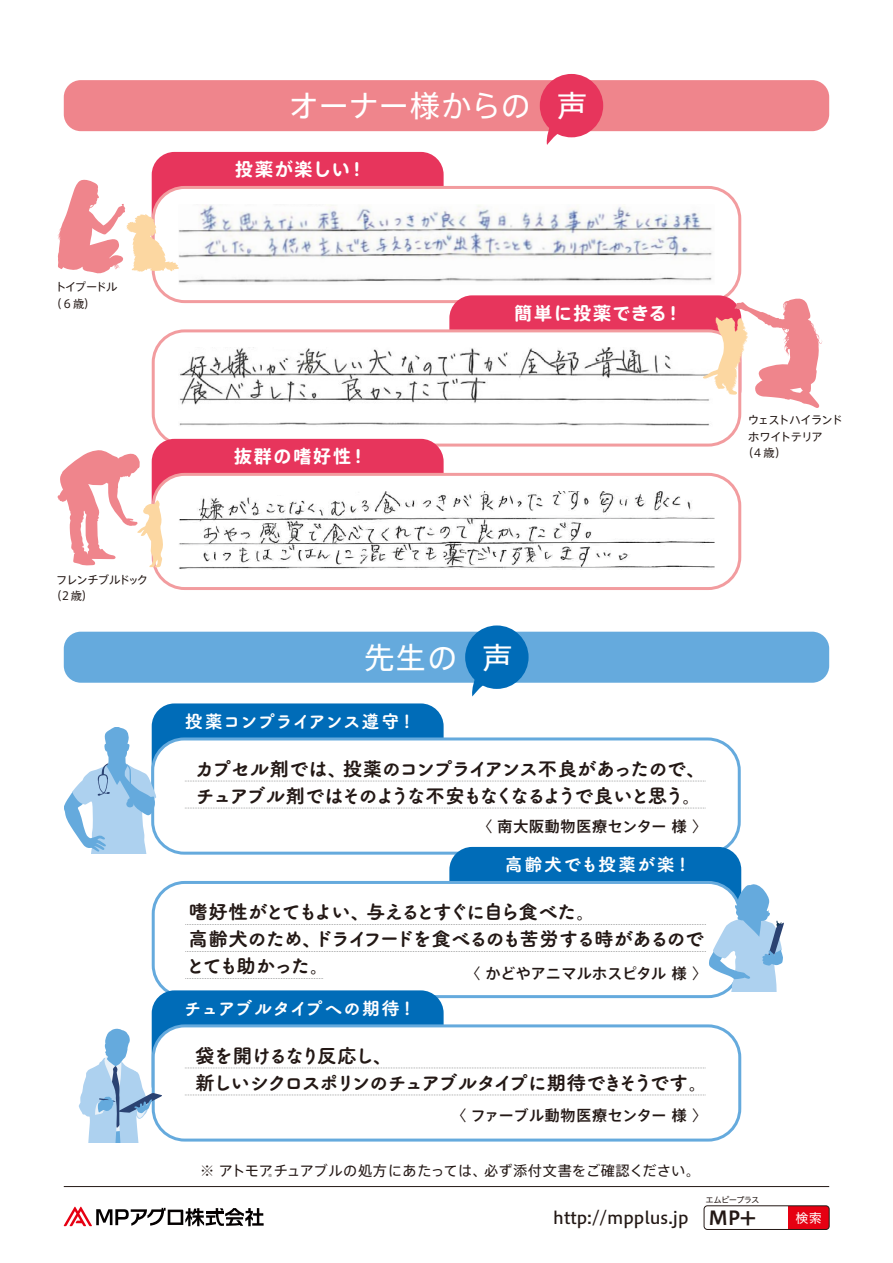
<style>
.page{position:relative;width:893px;height:1263px;background:#fff}
.page>*{position:absolute;margin:0;border:0;box-sizing:border-box;transform-origin:0 0}
.t1{font:30px "Axis Pro N";color:#fff}
.t2{font:19.5px/27px "Tsuku A Rd Gothic Std E";letter-spacing:-.105em;color:#231815}
.t3{font:18px "Axis Round 100 Std N B";letter-spacing:.1em;color:#fff}
.t4{font:18px "Tsuku A Rd Gothic Std E";letter-spacing:.015em;color:#fff}
.t5{font:18px "Tsuku A Rd Gothic Std E";letter-spacing:.04em;color:#fff}
.t6{font:18px "Tsuku A Rd Gothic Std E";letter-spacing:.08em;color:#fff}
.t7{font:16.65px "Hiragino UD Sans Std N W5";color:#231815}
.t8{font:15px "Axis Basic Pro N M";letter-spacing:.02em;color:#231815}
.t9{font:15px "Axis Basic Pro N M";letter-spacing:.05em;color:#231815}
.t10{font:14.1px "Axis Pro N";letter-spacing:.015em;color:#231815}
.t11{font:13.05px "Hiragino UD Sans Std N W4";color:#fff}
.t12{font:11.25px/16.5px "Axis Round 100 Std N R";letter-spacing:-.09em;color:#231815}
.t13{font:11.25px "Axis Round 100 Std N R";letter-spacing:-.07em;color:#231815}
.t14{font:11.25px "Axis Round 100 Std N R";letter-spacing:-.045em;color:#231815}
.t15{font:8.4px "Hiragino UD Sans Std N W4";letter-spacing:-.085em;color:#231815}
.t16{font:300 4.2px "Helvetica Neue LT Std";color:#231815}
.s1{font-weight:500}
.s2{font-family:"Hiragino UD Sans Std N W6";font-size:19.35px}
.s3{font-family:"Hiragino UD Sans Std N W6";font-size:26.1px}
</style>
<div class="page">
<div style="left:153px;top:153px;width:289px;height:115px;background:#e7355c;border-radius:21px"></div>
<div style="left:152px;top:152px;width:292px;height:117px;border:3px solid #e7355c;border-radius:21px"></div>
<div style="left:153px;top:705px;width:289px;height:114px;background:#006cb8;border-radius:21px"></div>
<div style="left:152px;top:703px;width:292px;height:118px;border:3px solid #006cb8;border-radius:21px"></div>
<div style="left:64px;top:80px;width:765px;height:51px;background:#ef858c;border-radius:17px"></div>
<svg style="left:64px;top:1207px;width:200px;height:19px"></svg>
<div style="left:789px;top:1206px;width:40px;height:23px;background:#e60012"></div>
<div style="left:704px;top:1205px;width:125px;height:25px;border:1px solid #231815;border-radius:3px"></div>
<hr style="left:64px;top:1186px;width:765px;height:1px;background:#231815">
<div style="left:153px;top:187px;width:587px;height:115px;background:#fff;border-radius:31px"></div>
<div style="left:152px;top:186px;width:589px;height:117px;border:3px solid #f29c9f;border-radius:31px"></div>
<img style="left:178px;top:204px;width:534px;height:79px">
<div style="left:540px;top:74px;width:63px;height:63px;background:#e7355c;border-radius:50%"></div>
<svg style="left:545px;top:125px;width:16px;height:20px"></svg>
<div style="left:64px;top:632px;width:765px;height:51px;background:#65aadd;border-radius:17px"></div>
<div style="left:153px;top:739px;width:586px;height:114px;background:#fff;border-radius:31px"></div>
<div style="left:151px;top:737px;width:590px;height:118px;border:3px solid #65aadd;border-radius:31px"></div>
<div style="left:465px;top:625px;width:64px;height:64px;background:#006cb8;border-radius:50%"></div>
<svg style="left:471px;top:676px;width:15px;height:20px"></svg>
<svg style="left:64px;top:727px;width:92px;height:127px"></svg>
<svg style="left:57px;top:179px;width:124px;height:94px"></svg>
<div style="left:451px;top:297px;width:289px;height:114px;background:#e7355c;border-radius:21px"></div>
<div style="left:449px;top:295px;width:292px;height:118px;border:3px solid #e7355c;border-radius:21px"></div>
<div style="left:153px;top:331px;width:587px;height:114px;background:#fff;border-radius:31px"></div>
<div style="left:152px;top:329px;width:589px;height:118px;border:3px solid #f29c9f;border-radius:31px"></div>
<img style="left:179px;top:348px;width:530px;height:78px">
<svg style="left:273px;top:348px;width:54px;height:1px"></svg>
<svg style="left:703px;top:297px;width:119px;height:112px"></svg>
<div style="left:153px;top:440px;width:289px;height:114px;background:#e7355c;border-radius:21px"></div>
<div style="left:152px;top:439px;width:292px;height:117px;border:3px solid #e7355c;border-radius:21px"></div>
<div style="left:153px;top:474px;width:587px;height:114px;background:#fff;border-radius:31px"></div>
<div style="left:152px;top:473px;width:589px;height:117px;border:3px solid #f29c9f;border-radius:31px"></div>
<img style="left:179px;top:491px;width:535px;height:78px">
<svg style="left:57px;top:450px;width:107px;height:117px"></svg>
<div style="left:451px;top:848px;width:289px;height:114px;background:#006cb8;border-radius:21px"></div>
<div style="left:449px;top:847px;width:292px;height:117px;border:3px solid #006cb8;border-radius:21px"></div>
<div style="left:152px;top:881px;width:589px;height:117px;border:3px solid #65aadd;border-radius:31px"></div>
<div style="left:153px;top:992px;width:289px;height:114px;background:#006cb8;border-radius:21px"></div>
<div style="left:152px;top:990px;width:292px;height:117px;border:3px solid #006cb8;border-radius:21px"></div>
<div style="left:153px;top:1026px;width:587px;height:114px;background:#fff;border-radius:31px"></div>
<div style="left:152px;top:1024px;width:589px;height:117px;border:3px solid #65aadd;border-radius:31px"></div>
<svg style="left:79px;top:1029px;width:83px;height:114px"></svg>
<svg style="left:186px;top:884px;width:598px;height:108px"></svg>
<svg style="left:185px;top:781px;width:521px;height:1px"></svg>
<svg style="left:185px;top:808px;width:521px;height:1px"></svg>
<svg style="left:185px;top:1067px;width:521px;height:1px"></svg>
<svg style="left:185px;top:1094px;width:521px;height:1px"></svg>
<p class="t12" style="left:51px;top:278px;width:68px;text-indent:5px">トイプードル（６歳）</p>
<h1 class="t1" style="left:289px;top:91px;width:300px">オーナー様からの 声</h1>
<p class="t3" style="left:235px;top:156px;width:126px">投薬が楽しい !</p>
<p class="t3" style="left:234px;top:443px;width:129px">抜群の嗜好性 !</p>
<p class="t3" style="left:514px;top:300px;width:164px">簡単に投薬できる!</p>
<p class="t13" style="left:748px;top:412px;width:96px">ウェストハイランド</p>
<p class="t14" style="left:748px;top:428px;width:76px">ホワイトテリア</p>
<p class="t13" style="left:742px;top:445px;width:46px">（4歳）</p>
<p class="t12" style="left:51px;top:570px;width:100px;text-indent:6px">フレンチブルドック（2歳）</p>
<h1 class="t1" style="left:364px;top:643px;width:150px">先生の 声</h1>
<p class="t4" style="left:185px;top:707px;width:227px">投薬コンプライアンス遵守 !</p>
<p class="t2" style="left:195px;top:754px;width:512px">カプセル剤では、投薬のコンプライアンス不良があったので、チュアブル剤ではそのような不安もなくなるようで良いと思う。</p>
<p class="t9" style="left:477px;top:815px;width:232px">〈 南大阪動物医療センター 様 〉</p>
<p class="t6" style="left:505px;top:850px;width:183px">高齢犬でも投薬が楽 !</p>
<p class="t2" style="left:186px;top:897px;width:520px">嗜好性がとてもよい、与えるとすぐに自ら食べた。<br>高齢犬のため、ドライフードを食べるのも苦労する時があるのでとても助かった。</p>
<p class="t8" style="left:465px;top:962px;width:244px">〈 かどやアニマルホスピタル 様 〉</p>
<p class="t5" style="left:184px;top:994px;width:228px">チュアブルタイプへの期待 !</p>
<p class="t2" style="left:195px;top:1041px;width:514px">袋を開けるなり反応し、<br>新しいシクロスポリンのチュアブルタイプに期待できそうです。</p>
<p class="t8" style="left:451px;top:1104px;width:258px">〈 ファーブル動物医療センター 様 〉</p>
<p class="t10" style="left:200px;top:1164px;width:502px"><span class="s1">※</span> アトモアチュアブルの処方にあたっては、必ず添付文書をご確認ください。</p>
<p class="t16" style="left:268px;top:1173px;width:5px">®</p>
<p class="t15" style="left:706px;top:1193px;width:55px">エムピープラス</p>
<p class="t7" style="left:553px;top:1205px;width:204px">http://mpplus.jp <span class="s2">MP</span><span class="s3">+</span></p>
<p class="t11" style="left:795px;top:1208px;width:28px">検索</p>
</div>
